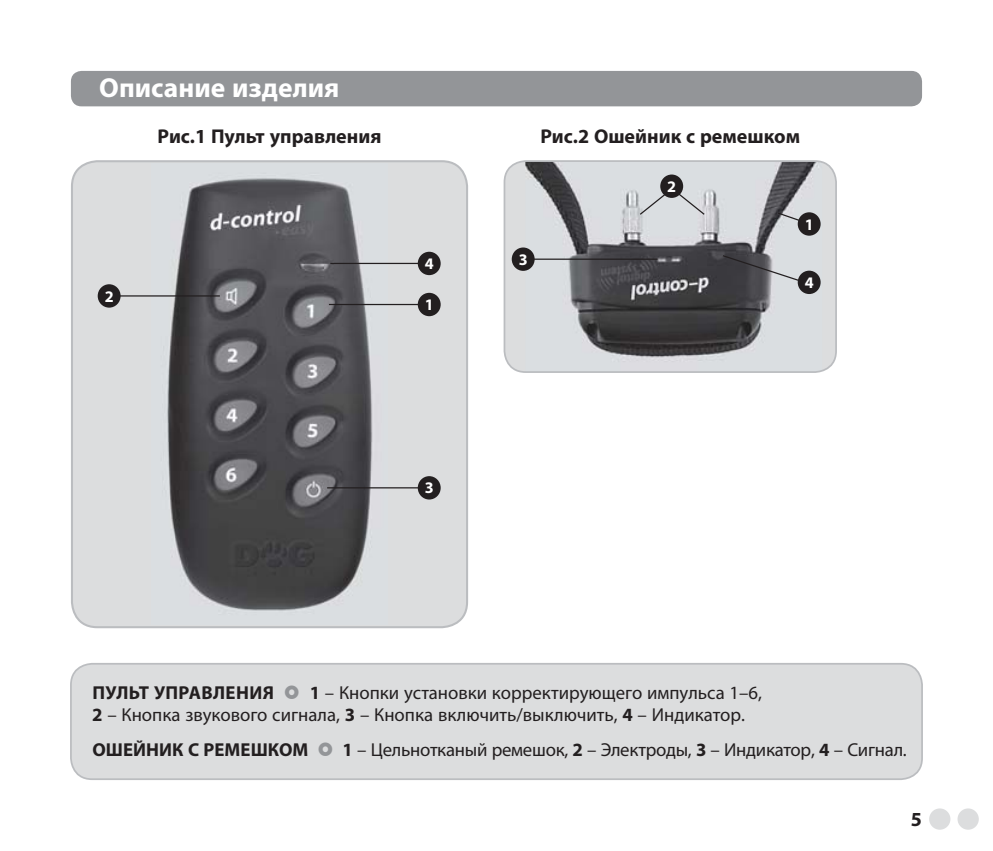
<style>
.page{position:relative;width:993px;height:851px;background:#fff}
.page>*{position:absolute;margin:0;border:0;box-sizing:border-box;transform-origin:0 0}
.t1{font:700 27.5px "Myriad Pro";color:#fff}
.t2{font:700 20px "Myriad Pro";color:#231f20}
.t3{font:18.75px/22.5px "Myriad Pro";color:#231f20}
.t4{font:700 18.75px "Myriad Pro";letter-spacing:.005em;color:#231f20}
.t5{font:700 16.25px "Myriad Pro";color:#fff}
.s1{font-weight:700}
</style>
<div class="page">
<div style="left:71px;top:71px;width:850px;height:35px;background:#939598;border-radius:11px"></div>
<div style="left:928px;top:808px;width:22px;height:21px;background:#dcddde;border-radius:50%"></div>
<div style="left:957px;top:808px;width:21px;height:21px;background:#dcddde;border-radius:50%"></div>
<div style="left:71px;top:663px;width:850px;height:116px;background:#dcddde;border-radius:21px"></div>
<div style="left:70px;top:662px;width:852px;height:118px;border:2px solid #bbbdc0;border-radius:21px"></div>
<div style="left:72px;top:161px;width:395px;height:466px;background:#dcddde;border-radius:25px"></div>
<img style="left:152px;top:178px;width:235px;height:433px">
<div style="left:71px;top:160px;width:397px;height:468px;border:2px solid #bbbdc0;border-radius:25px"></div>
<div style="left:504px;top:161px;width:331px;height:211px;background:#dcddde;border-radius:21px"></div>
<img style="left:525px;top:163px;width:296px;height:198px">
<div style="left:503px;top:160px;width:333px;height:213px;border:2px solid #bbbdc0;border-radius:21px"></div>
<hr style="left:111px;top:295px;width:109px;height:1px;background:#231f20">
<hr style="left:329px;top:304px;width:93px;height:1px;background:#231f20">
<hr style="left:330px;top:263px;width:92px;height:1px;background:#231f20">
<hr style="left:327px;top:487px;width:95px;height:1px;background:#231f20">
<div style="left:98px;top:284px;width:23px;height:23px;background:#231f20;border-radius:50%"></div>
<div style="left:417px;top:293px;width:23px;height:23px;background:#231f20;border-radius:50%"></div>
<div style="left:417px;top:252px;width:23px;height:23px;background:#231f20;border-radius:50%"></div>
<div style="left:417px;top:476px;width:23px;height:23px;background:#231f20;border-radius:50%"></div>
<svg style="left:776px;top:211px;width:26px;height:12px"></svg>
<svg style="left:638px;top:192px;width:29px;height:24px"></svg>
<svg style="left:676px;top:192px;width:29px;height:24px"></svg>
<div style="left:797px;top:212px;width:23px;height:24px;background:#231f20;border-radius:50%"></div>
<div style="left:660px;top:174px;width:23px;height:24px;background:#231f20;border-radius:50%"></div>
<hr style="left:532px;top:258px;width:125px;height:2px;background:#231f20">
<div style="left:511px;top:247px;width:23px;height:24px;background:#231f20;border-radius:50%"></div>
<svg style="left:721px;top:254px;width:80px;height:28px"></svg>
<div style="left:797px;top:270px;width:23px;height:24px;background:#231f20;border-radius:50%"></div>
<h1 class="t1" style="left:99px;top:78px;width:241px">Описание изделия</h1>
<p class="t2" style="left:157px;top:128px;width:225px">Рис.1 Пульт управления</p>
<p class="t2" style="left:540px;top:128px;width:261px">Рис.2 Ошейник с ремешком</p>
<p class="t5" style="left:105px;top:290px;width:10px">2</p>
<p class="t5" style="left:424px;top:257px;width:10px">4</p>
<p class="t5" style="left:424px;top:298px;width:10px">1</p>
<p class="t5" style="left:424px;top:482px;width:10px">3</p>
<p class="t5" style="left:518px;top:253px;width:10px">3</p>
<p class="t5" style="left:667px;top:180px;width:10px">2</p>
<p class="t5" style="left:804px;top:218px;width:10px">1</p>
<p class="t5" style="left:804px;top:276px;width:10px">4</p>
<p class="t4" style="left:92px;top:685px;width:183px">ПУЛЬТ УПРАВЛЕНИЯ</p>
<p class="t3" style="left:92px;top:683px;width:671px;text-indent:217px"><span class="s1">1</span> – Кнопки установки корректирующего импульса 1–6,<br><span class="s1">2</span> – Кнопка звукового сигнала, <span class="s1">3</span> – Кнопка включить/выключить, <span class="s1">4</span> – Индикатор.</p>
<p class="t4" style="left:92px;top:742px;width:217px">ОШЕЙНИК С РЕМЕШКОМ</p>
<p class="t3" style="left:342px;top:740px;width:565px"><span class="s1">1</span> – Цельнотканый ремешок, <span class="s1">2</span> – Электроды, <span class="s1">3</span> – Индикатор, <span class="s1">4</span> – Сигнал.</p>
<p class="t2" style="left:910px;top:811px;width:13px">5</p>
</div>
